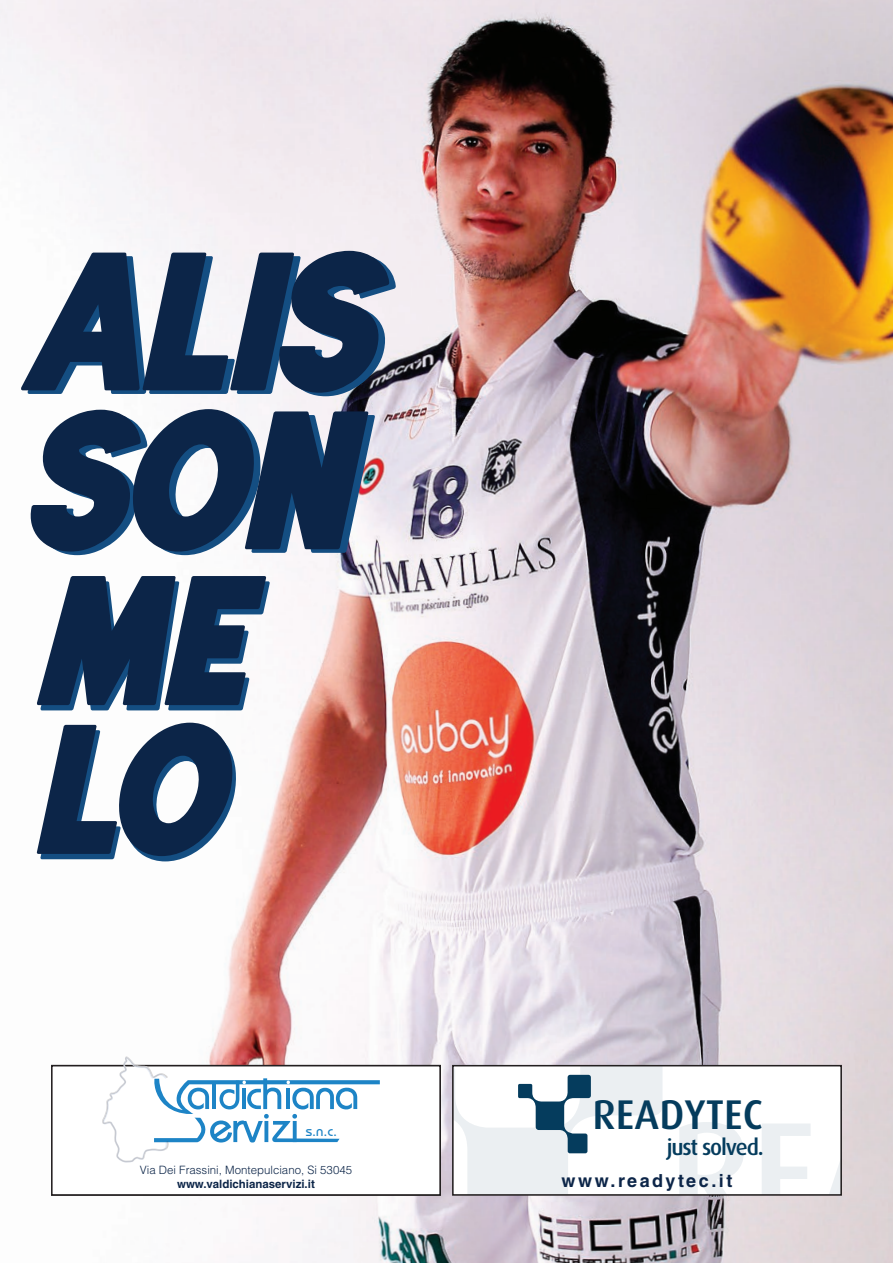
<style>
.page{position:relative;width:893px;height:1263px;background:#fff}
.page>*{position:absolute;margin:0;border:0;box-sizing:border-box;transform-origin:0 0}
.t1{font:italic 194.85px "Authentico";color:#0c2548}
.t2{font:italic 182.55px "Authentico";color:#0c2548}
.t3{font:500 41.55px "Dax";color:#053c5d}
.t4{font:500 22.35px "Dax";letter-spacing:-.05em;color:#053c5d}
.t5{font:700 18px "Helvetica LT Std";letter-spacing:.14em;color:#0c2548}
.t6{font:500 14.4px "ITC Bauhaus";color:#1d84c6}
.t7{font:300 11.55px "Helvetica LT Std";color:#0c2548}
.t8{font:700 11.55px "Helvetica LT Std";color:#0c2548}
</style>
<div class="page">
<img style="left:0;top:0;width:893px;height:1263px">
<div style="left:453px;top:1066px;width:388px;height:129px;background:#fff"></div>
<div style="left:452px;top:1065px;width:390px;height:131px;border:2px solid #231f20"></div>
<div style="left:52px;top:1066px;width:388px;height:129px;background:#fff"></div>
<div style="left:51px;top:1065px;width:390px;height:131px;border:2px solid #231f20"></div>
<svg style="left:102px;top:1056px;width:278px;height:106px"></svg>
<svg style="left:453px;top:1066px;width:210px;height:129px"></svg>
<p class="t1" style="left:31px;top:195px;width:352px">ALIS</p>
<p class="t1" style="left:31px;top:354px;width:333px">SON</p>
<p class="t2" style="left:37px;top:522px;width:216px">ME</p>
<p class="t2" style="left:37px;top:671px;width:189px">LO</p>
<p class="t6" style="left:306px;top:1122px;width:33px">s.n.c.</p>
<p class="t7" style="left:140px;top:1163px;width:214px">Via Dei Frassini, Montepulciano, Si 53045</p>
<p class="t8" style="left:177px;top:1177px;width:139px">www.valdichianaservizi.it</p>
<p class="t3" style="left:593px;top:1091px;width:172px">READYTEC</p>
<p class="t4" style="left:667px;top:1135px;width:99px">just solved.</p>
<p class="t5" style="left:562px;top:1169px;width:172px">www.readytec.it</p>
</div>
